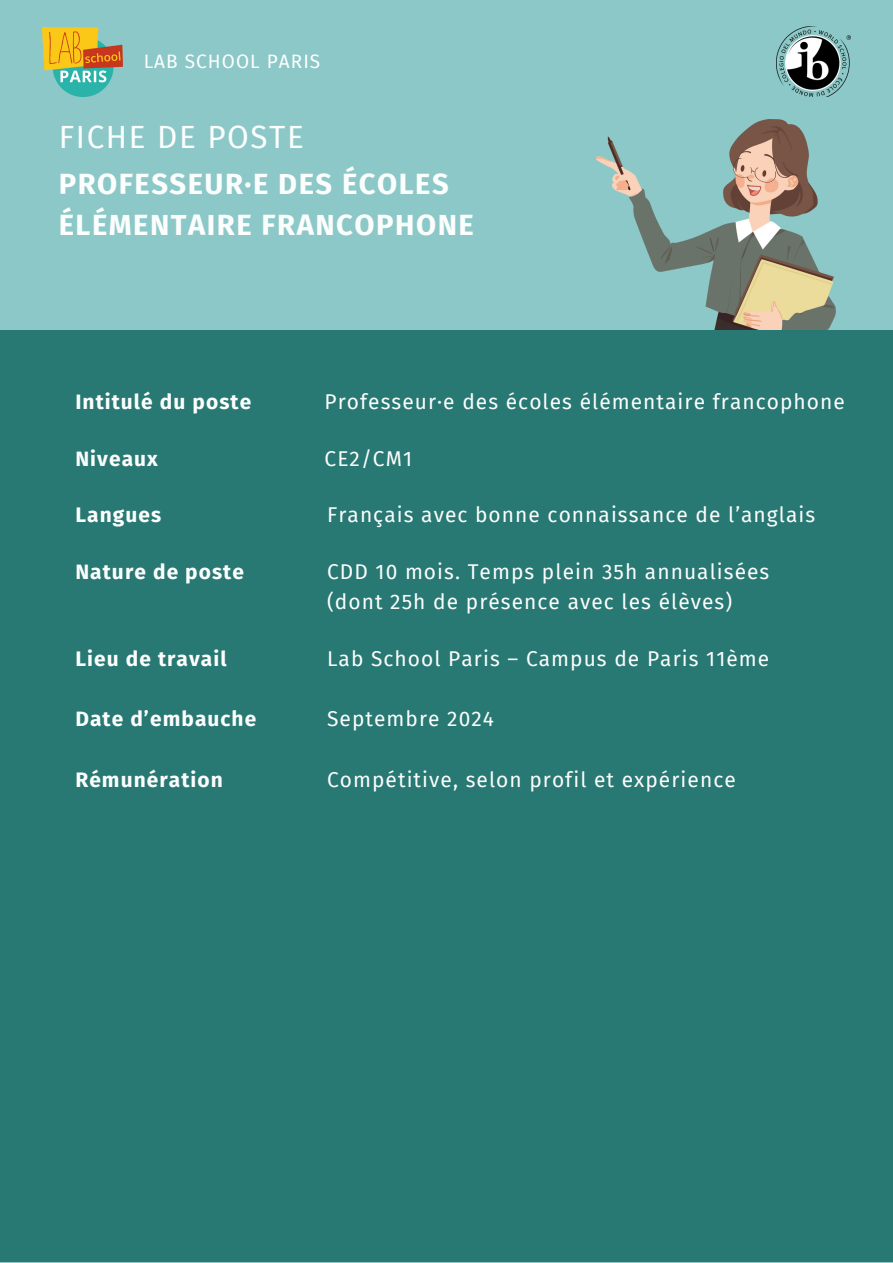
<style>
.page{position:relative;width:893px;height:1263px;background:#8cc8c8}
.page>*{position:absolute;margin:0;border:0;box-sizing:border-box;transform-origin:0 0}
.t1{font:31.42px "Fira Sans";letter-spacing:.05em;color:#fcfefd}
.t2{font:700 29.17px/41.6px "Fira Sans";letter-spacing:.05em;color:#fcfefd}
.t3{font:20.92px/29.8px "Fira Sans";letter-spacing:.05em;color:#fcfefd}
.t4{font:700 20.92px "Fira Sans";letter-spacing:.05em;color:#fcfefd}
.t5{font:18.98px "Fira Sans";letter-spacing:.055em;color:#fff}
</style>
<div class="page">
<img style="left:596px;top:119px;width:239px;height:211px">
<img style="left:43px;top:27px;width:80px;height:69px">
<img style="left:776px;top:27px;width:74px;height:70px">
<div style="left:0;top:330px;width:893px;height:931px;background:#287873"></div>
<p class="t5" style="left:144px;top:51px;width:178px">LAB SCHOOL PARIS</p>
<h2 class="t1" style="left:59px;top:119px;width:246px">FICHE DE POSTE</h2>
<p class="t2" style="left:59px;top:163px;width:416px">PROFESSEUR·E DES ÉCOLES<br>ÉLÉMENTAIRE FRANCOPHONE</p>
<h4 class="t4" style="left:75px;top:389px;width:177px">Intitulé du poste</h4>
<h4 class="t4" style="left:75px;top:446px;width:84px">Niveaux</h4>
<p class="t4" style="left:75px;top:503px;width:87px">Langues</p>
<p class="t4" style="left:75px;top:560px;width:170px">Nature de poste</p>
<p class="t4" style="left:75px;top:646px;width:153px">Lieu de travail</p>
<p class="t4" style="left:75px;top:707px;width:182px">Date d’embauche</p>
<p class="t4" style="left:75px;top:767px;width:149px">Rémunération</p>
<p class="t3" style="left:324px;top:387px;width:522px">Professeur·e des écoles élémentaire francophone</p>
<h4 class="t3" style="left:324px;top:444px;width:89px">CE2/CM1</h4>
<h1 class="t3" style="left:327px;top:500px;width:489px">Français avec bonne connaissance de l’anglais</h1>
<h4 class="t3" style="left:327px;top:557px;width:444px">CDD 10 mois. Temps plein 35h annualisées (dont 25h de présence avec les élèves)</h4>
<h4 class="t3" style="left:327px;top:644px;width:444px">Lab School Paris – Campus de Paris 11ème</h4>
<h4 class="t3" style="left:327px;top:704px;width:168px">Septembre 2024</h4>
<h4 class="t3" style="left:327px;top:764px;width:410px">Compétitive, selon profil et expérience</h4>
</div>
